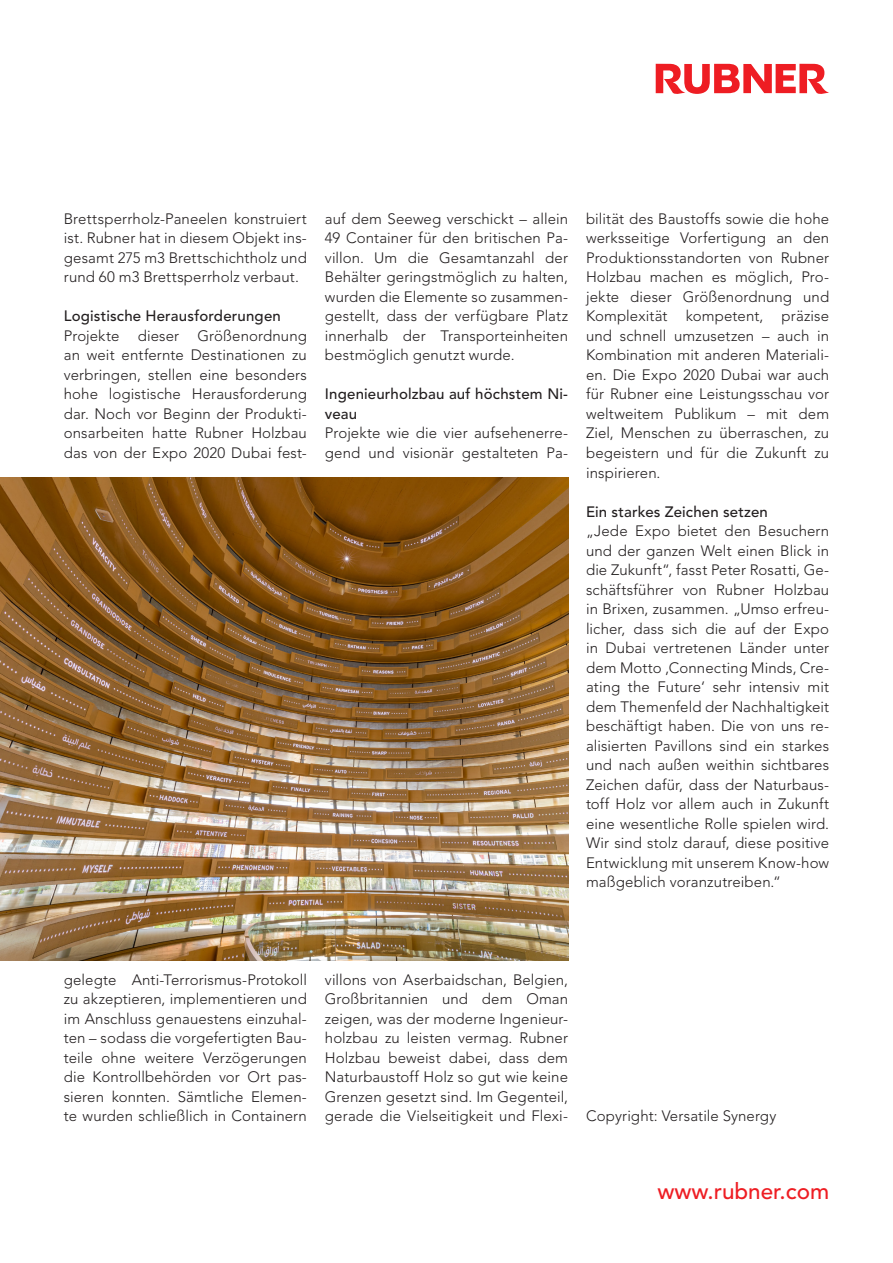
<style>
.page{position:relative;width:893px;height:1263px;background:#fff}
.page>*{position:absolute;margin:0;border:0;box-sizing:border-box;transform-origin:0 0}
.Titles{font:500 22.5px "Avenir LT Std";color:#ee1d23}
.Eck_Fließtext{font:300 15px/19.5px "Avenir LT Std";letter-spacing:.005em;color:#231f20;text-align:justify}
.Eck_Fließtext-2{font:500 15px/19.5px "Avenir LT Std";letter-spacing:.01em;color:#231f20}
</style>
<div class="page">
<img style="left:0;top:477px;width:568px;height:484px">
<svg style="left:656px;top:64px;width:173px;height:30px"></svg>
<p class="Eck_Fließtext" style="left:64px;top:209px;width:245px">Brettsperrholz-Paneelen konstruiert ist. Rubner hat in diesem Objekt ins&shy;gesamt 275 m3 Brettschichtholz und rund 60 m3 Brettsperrholz verbaut.</p>
<p class="Eck_Fließtext-2" style="left:64px;top:307px;width:219px">Logistische Herausforderungen</p>
<p class="Eck_Fließtext" style="left:64px;top:326px;width:245px">Projekte dieser Größenordnung an weit entfernte Destinationen zu verbringen, stellen eine besonders hohe logistische Herausforderung dar. Noch vor Beginn der Produkti&shy;onsarbeiten hatte Rubner Holzbau das von der Expo 2020 Dubai fest-</p>
<p class="Eck_Fließtext" style="left:325px;top:209px;width:245px">auf dem Seeweg verschickt – allein 49 Container für den britischen Pa&shy;villon. Um die Gesamtanzahl der Behälter geringstmöglich zu halten, wurden die Elemente so zusammen&shy;gestellt, dass der verfügbare Platz innerhalb der Transporteinheiten bestmöglich genutzt wurde.</p>
<p class="Eck_Fließtext-2" style="left:325px;top:385px;width:245px">Ingenieurholzbau auf höchstem Ni&shy;veau</p>
<p class="Eck_Fließtext" style="left:325px;top:424px;width:245px">Projekte wie die vier aufsehenerre&shy;gend und visionär gestalteten Pa-</p>
<p class="Eck_Fließtext" style="left:586px;top:209px;width:245px">bilität des Baustoffs sowie die hohe werksseitige Vorfertigung an den Produktionsstandorten von Rubner Holzbau machen es möglich, Pro&shy;jekte dieser Größenordnung und Komplexität kompetent, präzise und schnell umzusetzen – auch in Kombination mit anderen Materiali&shy;en. Die Expo 2020 Dubai war auch für Rubner eine Leistungsschau vor weltweitem Publikum – mit dem Ziel, Menschen zu überraschen, zu begeistern und für die Zukunft zu inspirieren.</p>
<p class="Eck_Fließtext-2" style="left:586px;top:502px;width:183px">Ein starkes Zeichen setzen</p>
<p class="Eck_Fließtext" style="left:586px;top:521px;width:245px">„Jede Expo bietet den Besuchern und der ganzen Welt einen Blick in die Zukunft“, fasst Peter Rosatti, Ge&shy;schäftsführer von Rubner Holzbau in Brixen, zusammen. „Umso erfreu&shy;licher, dass sich die auf der Expo in Dubai vertretenen Länder unter dem Motto ‚Connecting Minds, Cre&shy;ating the Future‘ sehr intensiv mit dem Themenfeld der Nachhaltigkeit beschäftigt haben. Die von uns re&shy;alisierten Pavillons sind ein starkes und nach außen weithin sichtbares Zeichen dafür, dass der Naturbaus&shy;toff Holz vor allem auch in Zukunft eine wesentliche Rolle spielen wird.<br>Wir sind stolz darauf, diese positive Entwicklung mit unserem Know-how maßgeblich voranzutreiben.“</p>
<p class="Eck_Fließtext" style="left:64px;top:970px;width:245px">gelegte Anti-Terrorismus-Protokoll zu akzeptieren, implementieren und im Anschluss genauestens einzuhal&shy;ten – sodass die vorgefertigten Bau&shy;teile ohne weitere Verzögerungen die Kontrollbehörden vor Ort pas&shy;sieren konnten. Sämtliche Elemen&shy;te wurden schließlich in Containern</p>
<p class="Eck_Fließtext" style="left:325px;top:970px;width:245px">villons von Aserbaidschan, Belgien, Großbritannien und dem Oman zeigen, was der moderne Ingenieur&shy;holzbau zu leisten vermag. Rubner Holzbau beweist dabei, dass dem Naturbaustoff Holz so gut wie keine Grenzen gesetzt sind. Im Gegenteil, gerade die Vielseitigkeit und Flexi-</p>
<p class="Eck_Fließtext" style="left:586px;top:1106px;width:192px">Copyright: Versatile Synergy</p>
<p class="Titles" style="left:657px;top:1178px;width:173px">www.rubner.com</p>
</div>
